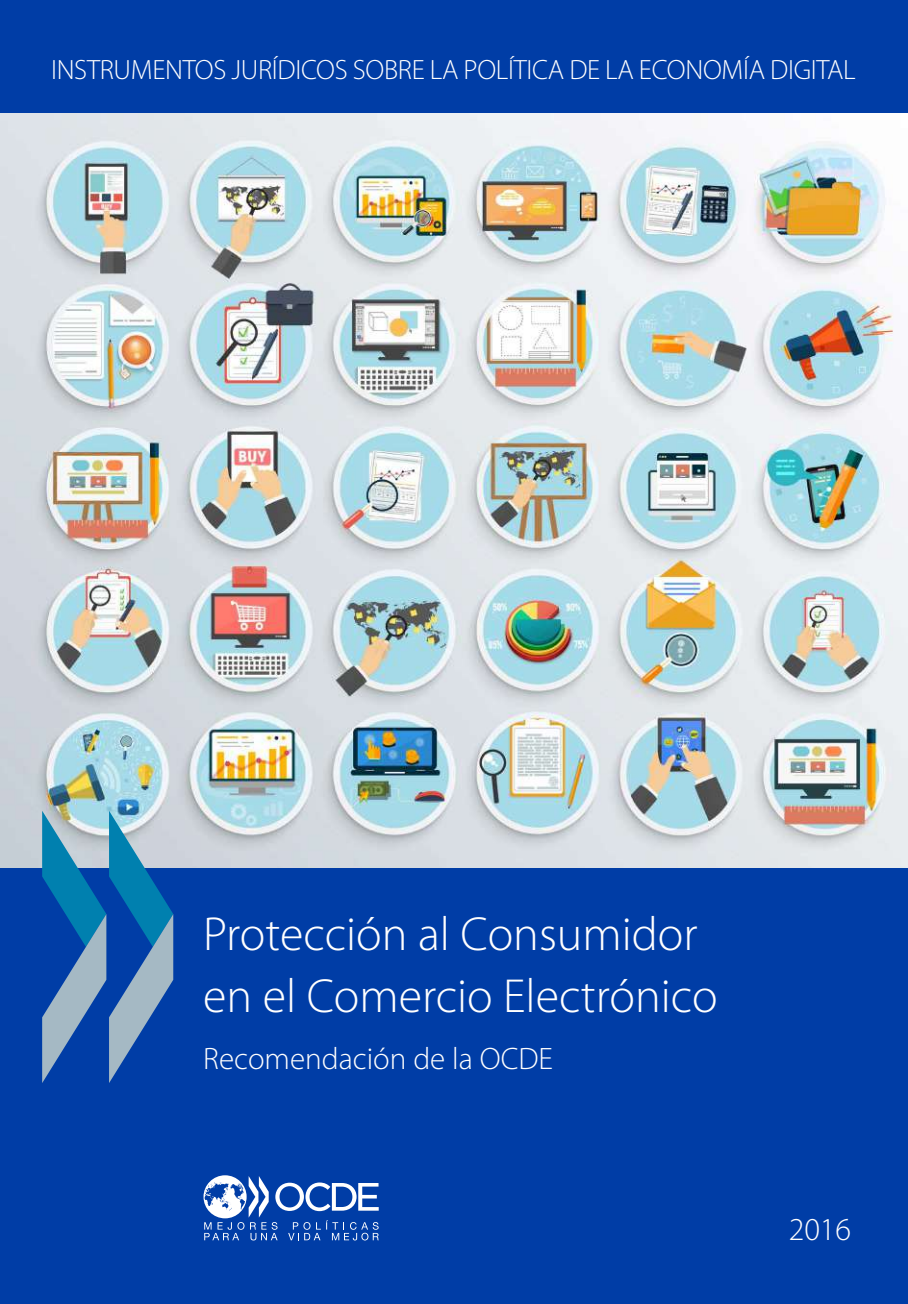
<style>
.page{position:relative;width:908px;height:1304px;background:#fff}
.page>*{position:absolute;margin:0;border:0;box-sizing:border-box;transform-origin:0 0}
.t1{font:300 48px/61.6px "Myriad Pro";color:#fff}
.t2{font:300 32px "Myriad Pro";color:#fff}
.t3{font:300 31.2px "Myriad Pro";color:#fff}
.t4{font:300 28px "Myriad Pro";letter-spacing:-.01em;color:#fff}
</style>
<div class="page">
<div style="left:0;top:0;width:907px;height:1304px;background:#003da6"></div>
<img style="left:0;top:113px;width:907px;height:754px">
<svg style="left:203px;top:1175px;width:175px;height:65px"></svg>
<svg style="left:42px;top:811px;width:131px;height:272px"></svg>
<p class="t4" style="left:51px;top:53px;width:805px">INSTRUMENTOS JURÍDICOS SOBRE LA POLÍTICA DE LA ECONOMÍA DIGITAL</p>
<h1 class="t1" style="left:203px;top:903px;width:516px">Protección al Consumidor en el Comercio Electrónico</h1>
<p class="t3" style="left:203px;top:1039px;width:351px">Recomendación de la OCDE</p>
<p class="t2" style="left:788px;top:1210px;width:64px">2016</p>
</div>
